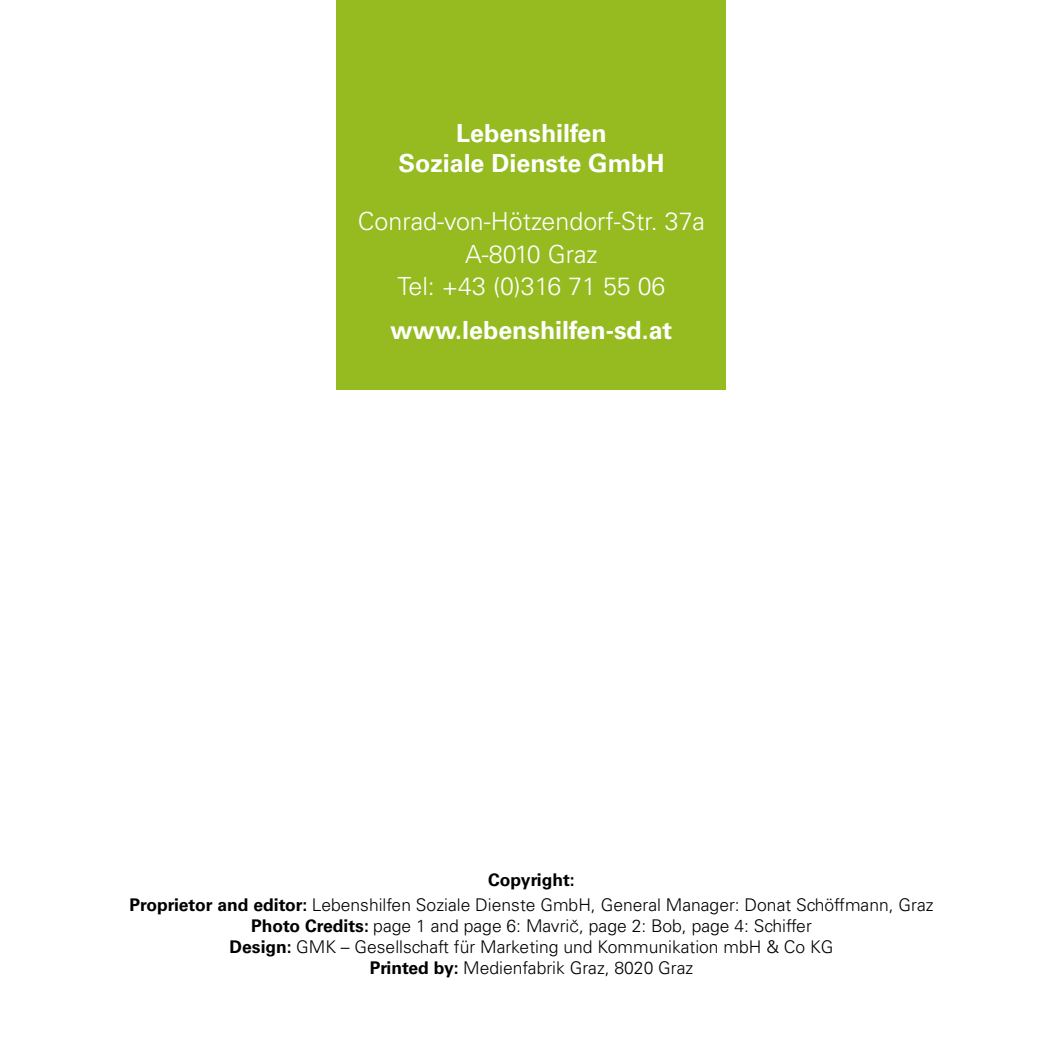
<style>
.page{position:relative;width:1063px;height:1063px;background:#fff}
.page>*{position:absolute;margin:0;border:0;box-sizing:border-box;transform-origin:0 0}
.t1{font:300 25px/32.5px "Univers LT";color:#fff;text-align:center}
.t2{font:700 25px/30px "Univers LT";color:#fff;text-align:center}
.t3{font:300 17.5px/21px "Univers LT";color:#000;text-align:center}
.s1{font-weight:700}
.s2{font-family:"Helvetica"}
</style>
<div class="page">
<div style="left:337px;top:0;width:389px;height:390px;background:#95bb20"></div>
<h1 class="t2" style="left:398px;top:118px;width:268px">Lebenshilfen<br>Soziale Dienste GmbH</h1>
<h1 class="t1" style="left:358px;top:205px;width:349px">Conrad-von-H ötzendorf-Str. 37a<br>A-8010 Graz<br>Tel: +43 (0)316 71 55 06</h1>
<h1 class="t2" style="left:391px;top:316px;width:283px">www.lebenshilfen-sd.at</h1>
<p class="t3" style="left:129px;top:868px;width:806px;line-height:25px"><span class="s1">Copyright:<br>Proprietor and editor:</span> Lebenshilfen Soziale Dienste GmbH , General Manager: Donat Schöffmann, Graz</p>
<p class="t3" style="left:230px;top:916px;width:605px"><span class="s1">Photo Credits:</span> page 1 and page 6: Mavri<span class="s2">c</span>, page 2: Bob, page 4: Schiffer<br><span class="s1">Design:</span> GMK – Gesellschaft für Marketing und Kommunikation mbH &amp; Co KG<br><span class="s1">Printed by:</span> Medienfabrik Graz, 8020 Graz</p>
</div>
